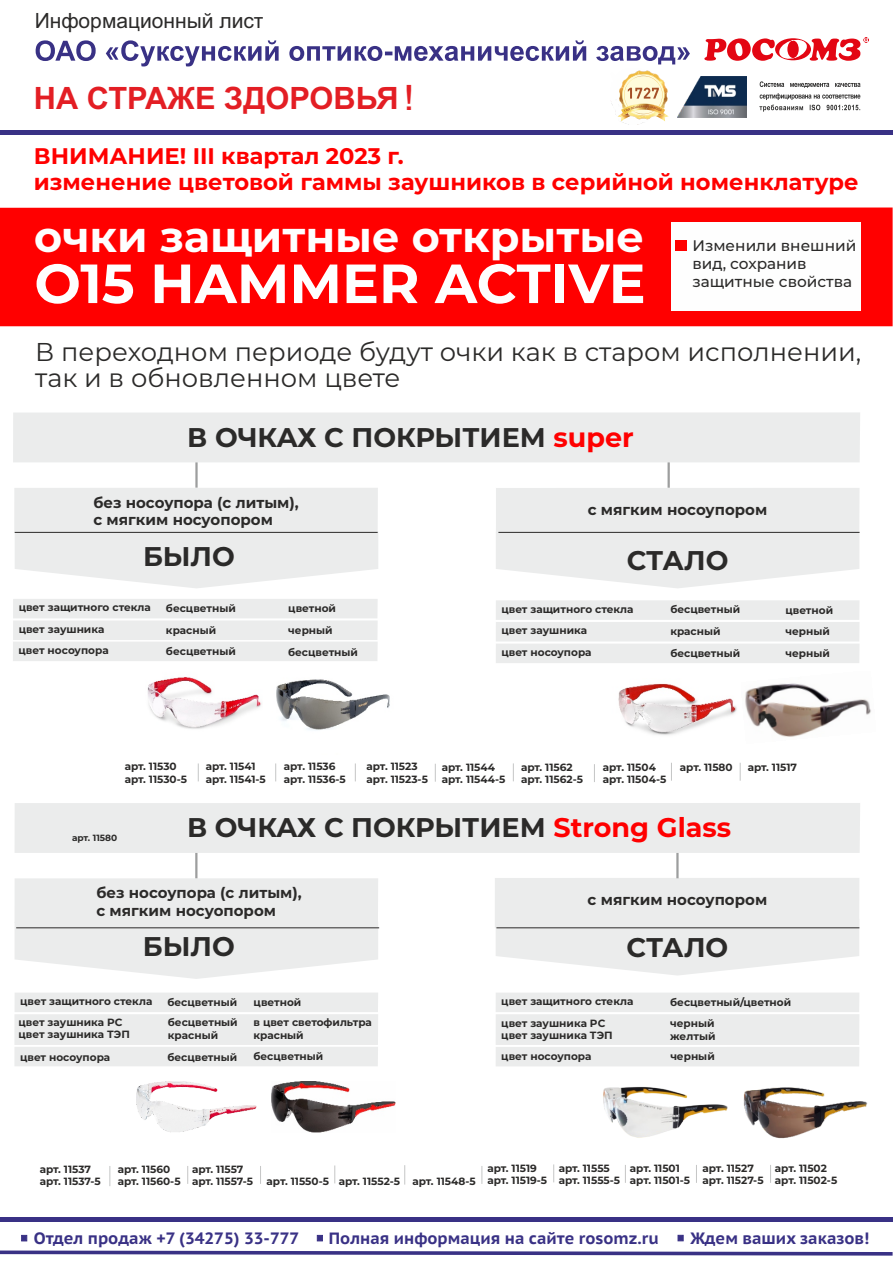
<style>
.page{position:relative;width:893px;height:1263px;background:#fff}
.page>*{position:absolute;margin:0;border:0;box-sizing:border-box;transform-origin:0 0}
.t1{font:700 55.05px "Montserrat";color:#fefefe}
.t2{font:700 43.05px "Montserrat";color:#fefefe}
.t3{font:34.95px "Arial";color:#e31e24;scale:1.13 1}
.t4{font:700 30.75px "Arial";color:#e31e24}
.t5{font:700 27px "Montserrat";color:#2b2a29}
.t6{font:25.8px/26.7px "Montserrat";color:#2b2a29}
.t7{font:700 22.65px/26.4px "Montserrat";color:#f00}
.t8{font:21px "Arial";color:#2b2a29}
.t9{font:700 16.5px "PT Sans Caption";color:#393185}
.t10{font:700 16.35px "PT Sans Caption";color:#393185}
.t11{font:500 15.3px/18px "Montserrat";color:#2b2a29}
.t12{font:700 15px/17.5px "Montserrat";color:#2b2a29}
.t13{font:700 10.5px/12.3px "Montserrat";color:#2b2a29}
.t14{font:700 9px "Montserrat";color:#2b2a29}
.s1{color:#f00}
</style>
<div class="page">
<div style="left:496px;top:622px;width:363px;height:19px;background:#ebecec"></div>
<div style="left:496px;top:644px;width:363px;height:19px;background:#ebecec"></div>
<div style="left:496px;top:600px;width:363px;height:20px;background:#ebecec"></div>
<img style="left:618px;top:683px;width:119px;height:52px">
<hr style="left:0;top:1217px;width:893px;height:4px;background:#393185">
<svg style="left:21px;top:1235px;width:6px;height:7px"></svg>
<svg style="left:0;top:1250px;width:893px;height:6px"></svg>
<svg style="left:317px;top:1235px;width:6px;height:6px"></svg>
<svg style="left:677px;top:1234px;width:7px;height:7px"></svg>
<div style="left:0;top:207px;width:893px;height:119px;background:#f00"></div>
<div style="left:671px;top:223px;width:189px;height:88px;background:#fefefe"></div>
<div style="left:675px;top:240px;width:12px;height:11px;background:#f00"></div>
<svg style="left:704px;top:37px;width:165px;height:24px"></svg>
<hr style="left:0;top:130px;width:893px;height:4px;background:#393185">
<svg style="left:36px;top:40px;width:654px;height:81px"></svg>
<svg style="left:759px;top:81px;width:101px;height:31px"></svg>
<img style="left:677px;top:76px;width:70px;height:42px">
<img style="left:147px;top:677px;width:115px;height:52px">
<img style="left:276px;top:679px;width:114px;height:51px">
<img style="left:745px;top:683px;width:126px;height:54px">
<svg style="left:13px;top:412px;width:847px;height:78px"></svg>
<div style="left:496px;top:1014px;width:363px;height:31px;background:#ebecec"></div>
<div style="left:496px;top:1047px;width:363px;height:19px;background:#ebecec"></div>
<div style="left:496px;top:992px;width:363px;height:20px;background:#ebecec"></div>
<div style="left:15px;top:878px;width:363px;height:45px;background:#ebecec"></div>
<div style="left:495px;top:878px;width:364px;height:50px;background:#ebecec"></div>
<div style="left:15px;top:992px;width:363px;height:20px;background:#ebecec"></div>
<svg style="left:15px;top:803px;width:845px;height:76px"></svg>
<img style="left:137px;top:1082px;width:120px;height:51px">
<img style="left:603px;top:1087px;width:125px;height:51px">
<img style="left:271px;top:1082px;width:124px;height:50px">
<img style="left:743px;top:1087px;width:125px;height:52px">
<div style="left:14px;top:488px;width:364px;height:44px;background:#ebecec"></div>
<div style="left:496px;top:488px;width:363px;height:44px;background:#ebecec"></div>
<svg style="left:14px;top:531px;width:364px;height:57px"></svg>
<div style="left:14px;top:1047px;width:364px;height:19px;background:#ebecec"></div>
<div style="left:13px;top:620px;width:365px;height:20px;background:#ebecec"></div>
<div style="left:13px;top:599px;width:365px;height:19px;background:#ebecec"></div>
<div style="left:13px;top:642px;width:365px;height:19px;background:#ebecec"></div>
<svg style="left:15px;top:923px;width:365px;height:56px"></svg>
<svg style="left:496px;top:531px;width:364px;height:57px"></svg>
<svg style="left:496px;top:927px;width:364px;height:48px"></svg>
<div style="left:14px;top:1014px;width:364px;height:31px;background:#ebecec"></div>
<svg style="left:198px;top:763px;width:1px;height:19px"></svg>
<svg style="left:275px;top:763px;width:1px;height:19px"></svg>
<svg style="left:355px;top:763px;width:1px;height:19px"></svg>
<svg style="left:435px;top:763px;width:1px;height:19px"></svg>
<svg style="left:513px;top:763px;width:1px;height:19px"></svg>
<svg style="left:594px;top:764px;width:1px;height:18px"></svg>
<svg style="left:109px;top:1166px;width:2px;height:20px"></svg>
<svg style="left:187px;top:1166px;width:1px;height:18px"></svg>
<svg style="left:260px;top:1166px;width:1px;height:18px"></svg>
<svg style="left:334px;top:1165px;width:2px;height:19px"></svg>
<svg style="left:404px;top:1165px;width:1px;height:20px"></svg>
<svg style="left:553px;top:1164px;width:1px;height:19px"></svg>
<svg style="left:625px;top:1165px;width:1px;height:18px"></svg>
<svg style="left:696px;top:1165px;width:1px;height:18px"></svg>
<svg style="left:770px;top:1165px;width:1px;height:18px"></svg>
<svg style="left:481px;top:1166px;width:2px;height:18px"></svg>
<svg style="left:671px;top:762px;width:1px;height:19px"></svg>
<svg style="left:739px;top:762px;width:2px;height:19px"></svg>
<h3 class="t8" style="left:35px;top:13px;width:230px">Информационный лист</h3>
<h3 class="t4" style="left:34px;top:87px;width:366px">НА СТРАЖЕ ЗДОРОВЬЯ</h3>
<h3 class="t3" style="left:403px;top:84px;width:11px">!</h3>
<h3 class="t7" style="left:34px;top:142px;width:826px">ВНИМАНИЕ! III квартал 2023 г.<br>изменение цветовой гаммы заушников в серийной номенклатуре</h3>
<h2 class="t2" style="left:34px;top:210px;width:611px">очки защитные открытые</h2>
<h3 class="t11" style="left:692px;top:236px;width:165px">Изменили внешний вид, сохранив защитные свойства</h3>
<h1 class="t1" style="left:34px;top:250px;width:613px">О15 HAMMER ACTIVE</h1>
<h3 class="t6" style="left:35px;top:338px;width:828px">В переходном периоде будут очки как в старом исполнении, так и в обновленном цвете</h3>
<h3 class="t5" style="left:187px;top:420px;width:448px">В ОЧКАХ С ПОКРЫТИЕМ <span class="s1">super</span></h3>
<h3 class="t12" style="left:93px;top:494px;width:207px">без носоупора (с литым), с мягким носуопором</h3>
<h3 class="t12" style="left:588px;top:501px;width:181px">с мягким носоупором</h3>
<h3 class="t5" style="left:143px;top:540px;width:93px">БЫЛО</h3>
<h3 class="t5" style="left:627px;top:543px;width:103px">СТАЛО</h3>
<p class="t13" style="left:19px;top:596px;width:134px;line-height:21.8px">цвет защитного стекла цвет заушника</p>
<p class="t13" style="left:166px;top:597px;width:71px;line-height:21.8px">бесцветный красный</p>
<p class="t13" style="left:288px;top:597px;width:49px;line-height:21.8px">цветной черный</p>
<p class="t13" style="left:19px;top:644px;width:92px">цвет носоупора</p>
<p class="t13" style="left:166px;top:645px;width:71px">бесцветный</p>
<p class="t13" style="left:288px;top:646px;width:71px">бесцветный</p>
<p class="t13" style="left:501px;top:598px;width:134px;line-height:21.8px">цвет защитного стекла цвет заушника<br>цвет носоупора</p>
<p class="t13" style="left:670px;top:599px;width:71px;line-height:21.8px">бесцветный красный бесцветный</p>
<p class="t13" style="left:785px;top:599px;width:49px;line-height:21.8px">цветной черный черный</p>
<p class="t13" style="left:125px;top:760px;width:64px">арт. 11530 арт. 11530-5</p>
<p class="t13" style="left:206px;top:760px;width:62px">арт. 11541 арт. 11541-5</p>
<p class="t13" style="left:284px;top:760px;width:63px">арт. 11536 арт. 11536-5</p>
<p class="t13" style="left:366px;top:760px;width:63px">арт. 11523 арт. 11523-5</p>
<p class="t13" style="left:442px;top:761px;width:65px">арт. 11544 арт. 11544-5</p>
<p class="t13" style="left:521px;top:761px;width:63px">арт. 11562 арт. 11562-5</p>
<p class="t13" style="left:603px;top:761px;width:65px">арт. 11504 арт. 11504-5</p>
<p class="t13" style="left:680px;top:761px;width:54px">арт. 11580</p>
<p class="t13" style="left:748px;top:761px;width:51px">арт. 11517</p>
<p class="t14" style="left:72px;top:832px;width:47px">арт. 11580</p>
<h3 class="t5" style="left:187px;top:811px;width:545px">В ОЧКАХ С ПОКРЫТИЕМ <span class="s1">Strong Glass</span></h3>
<h3 class="t12" style="left:96px;top:884px;width:207px">без носоупора (с литым), с мягким носуопором</h3>
<h3 class="t12" style="left:588px;top:891px;width:181px">с мягким носоупором</h3>
<h3 class="t5" style="left:143px;top:930px;width:93px">БЫЛО</h3>
<h3 class="t5" style="left:627px;top:930px;width:103px">СТАЛО</h3>
<p class="t13" style="left:20px;top:995px;width:134px">цвет защитного стекла</p>
<p class="t13" style="left:167px;top:991px;width:71px;line-height:21.8px">бесцветный красный</p>
<p class="t13" style="left:254px;top:991px;width:49px;line-height:21.8px">цветной черный</p>
<p class="t13" style="left:19px;top:1016px;width:113px">цвет заушника PC цвет заушника ТЭП</p>
<p class="t13" style="left:168px;top:1016px;width:71px">бесцветный красный</p>
<p class="t13" style="left:253px;top:1016px;width:120px">в цвет светофильтра красный</p>
<p class="t13" style="left:20px;top:1051px;width:92px">цвет носоупора</p>
<p class="t13" style="left:167px;top:1051px;width:71px">бесцветный</p>
<p class="t13" style="left:253px;top:1050px;width:71px">бесцветный</p>
<p class="t13" style="left:501px;top:995px;width:134px">цвет защитного стекла</p>
<p class="t13" style="left:501px;top:1017px;width:113px">цвет заушника PC цвет заушника ТЭП</p>
<p class="t13" style="left:501px;top:1050px;width:92px">цвет носоупора</p>
<p class="t13" style="left:670px;top:996px;width:123px">бесцветный/цветной</p>
<p class="t13" style="left:670px;top:1017px;width:47px">черный желтый</p>
<p class="t13" style="left:670px;top:1050px;width:46px">черный</p>
<p class="t13" style="left:40px;top:1163px;width:63px">арт. 11537 арт. 11537-5</p>
<p class="t13" style="left:118px;top:1163px;width:64px">арт. 11560 арт. 11560-5</p>
<p class="t13" style="left:192px;top:1163px;width:63px">арт. 11557 арт. 11557-5</p>
<p class="t13" style="left:267px;top:1175px;width:64px">арт. 11550-5</p>
<p class="t13" style="left:339px;top:1175px;width:63px">арт. 11552-5</p>
<p class="t13" style="left:412px;top:1175px;width:65px">арт. 11548-5</p>
<p class="t13" style="left:487px;top:1162px;width:61px">арт. 11519 арт. 11519-5</p>
<p class="t13" style="left:559px;top:1162px;width:63px">арт. 11555 арт. 11555-5</p>
<p class="t13" style="left:630px;top:1162px;width:62px">арт. 11501 арт. 11501-5</p>
<p class="t13" style="left:702px;top:1162px;width:63px">арт. 11527 арт. 11527-5</p>
<p class="t13" style="left:775px;top:1162px;width:64px">арт. 11502 арт. 11502-5</p>
<h3 class="t9" style="left:34px;top:1231px;width:267px">Отдел продаж +7 (34275) 33-777</h3>
<h3 class="t10" style="left:329px;top:1231px;width:331px">Полная информация на сайте rosomz.ru</h3>
<h3 class="t10" style="left:691px;top:1231px;width:180px">Ждем ваших заказов!</h3>
</div>
